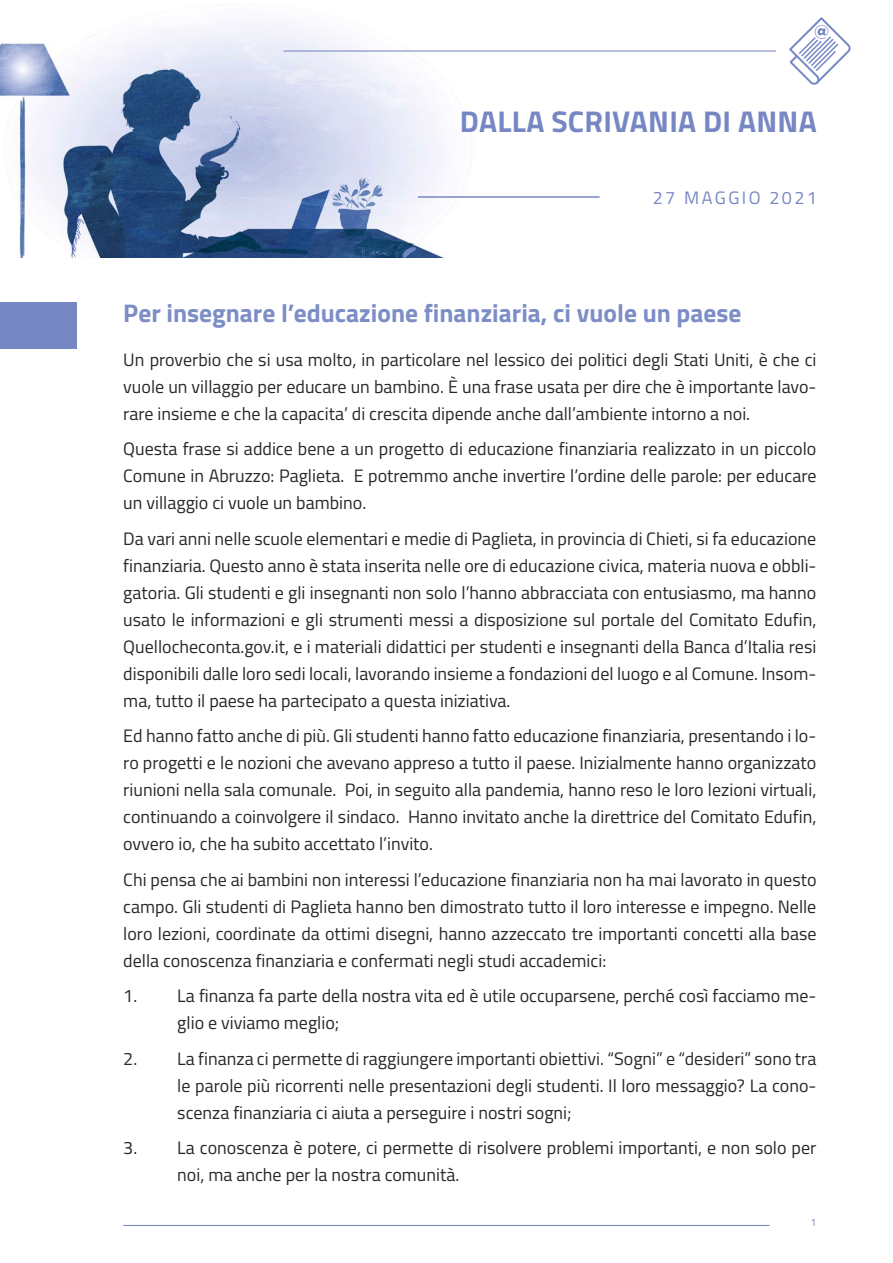
<style>
.page{position:relative;width:893px;height:1263px;background:#fff}
.page>*{position:absolute;margin:0;border:0;box-sizing:border-box;transform-origin:0 0}
.t1{font:700 30px "Titillium";letter-spacing:.01em;color:#7687c3}
.t2{font:700 25.5px "Titillium";color:#7d8dc6}
.t3{font:18px/27px "Titillium";color:#282827;text-align:justify}
.t4{font:18px "Titillium";letter-spacing:.13em;color:#7687c3}
.t5{font:10.5px "Titillium";color:#7687c3}
</style>
<div class="page">
<hr style="left:123px;top:1225px;width:647px;height:1px;background:#7687c3">
<div style="left:0;top:302px;width:77px;height:47px;background:#7687c3"></div>
<img style="left:0;top:22px;width:444px;height:236px">
<hr style="left:283px;top:50px;width:493px;height:2px;background:#7687c3">
<svg style="left:789px;top:17px;width:62px;height:68px"></svg>
<hr style="left:418px;top:196px;width:182px;height:2px;background:#7687c3">
<h1 class="t1" style="left:460px;top:99px;width:358px">DALLA SCRIVANIA DI ANNA</h1>
<p class="t4" style="left:653px;top:184px;width:166px">27 MAGGIO 2021</p>
<h2 class="t2" style="left:123px;top:293px;width:620px">Per insegnare l’educazione finanziaria, ci vuole un paese</h2>
<p class="t3" style="left:123px;top:345px;width:695px">Un proverbio che si usa molto, in particolare nel lessico dei politici degli Stati Uniti, è che ci vuole un villaggio per educare un bambino. È una frase usata per dire che è importante lavo&shy;rare insieme e che la capacita’ di crescita dipende anche dall’ambiente intorno a noi.</p>
<p class="t3" style="left:123px;top:435px;width:695px">Questa frase si addice bene a un progetto di educazione finanziaria realizzato in un piccolo Comune in Abruzzo: Paglieta. E potremmo anche invertire l’ordine delle parole: per educare un villaggio ci vuole un bambino.</p>
<p class="t3" style="left:123px;top:524px;width:695px">Da vari anni nelle scuole elementari e medie di Paglieta, in provincia di Chieti, si fa educazione finanziaria. Questo anno è stata inserita nelle ore di educazione civica, materia nuova e obbli&shy;gatoria. Gli studenti e gli insegnanti non solo l’hanno abbracciata con entusiasmo, ma hanno usato le informazioni e gli strumenti messi a disposizione sul portale del Comitato Edufin, Quellocheconta.gov.it, e i materiali didattici per studenti e insegnanti della Banca d’Italia resi disponibili dalle loro sedi locali, lavorando insieme a fondazioni del luogo e al Comune. Insom&shy;ma, tutto il paese ha partecipato a questa iniziativa.</p>
<p class="t3" style="left:123px;top:722px;width:695px">Ed hanno fatto anche di più. Gli studenti hanno fatto educazione finanziaria, presentando i lo&shy;ro progetti e le nozioni che avevano appreso a tutto il paese. Inizialmente hanno organizzato riunioni nella sala comunale. Poi, in seguito alla pandemia, hanno reso le loro lezioni virtuali, continuando a coinvolgere il sindaco. Hanno invitato anche la direttrice del Comitato Edufin, ovvero io, che ha subito accettato l’invito.</p>
<p class="t3" style="left:123px;top:865px;width:695px">Chi pensa che ai bambini non interessi l’educazione finanziaria non ha mai lavorato in questo campo. Gli studenti di Paglieta hanno ben dimostrato tutto il loro interesse e impegno. Nelle loro lezioni, coordinate da ottimi disegni, hanno azzeccato tre importanti concetti alla base della conoscenza finanziaria e confermati negli studi accademici:</p>
<p class="t3" style="left:177px;top:982px;width:641px;text-indent:-54px">1. La finanza fa parte della nostra vita ed è utile occuparsene, perché così facciamo me&shy;glio e viviamo meglio;</p>
<p class="t3" style="left:177px;top:1044px;width:641px;text-indent:-54px">2. La finanza ci permette di raggiungere importanti obiettivi. “Sogni” e “desideri” sono tra le parole più ricorrenti nelle presentazioni degli studenti. Il loro messaggio? La cono&shy;scenza finanziaria ci aiuta a perseguire i nostri sogni;</p>
<p class="t3" style="left:177px;top:1134px;width:640px;text-indent:-54px">3. La conoscenza è potere, ci permette di risolvere problemi importanti, e non solo per noi, ma anche per la nostra comunità.</p>
<p class="t5" style="left:810px;top:1215px;width:7px">1</p>
</div>
